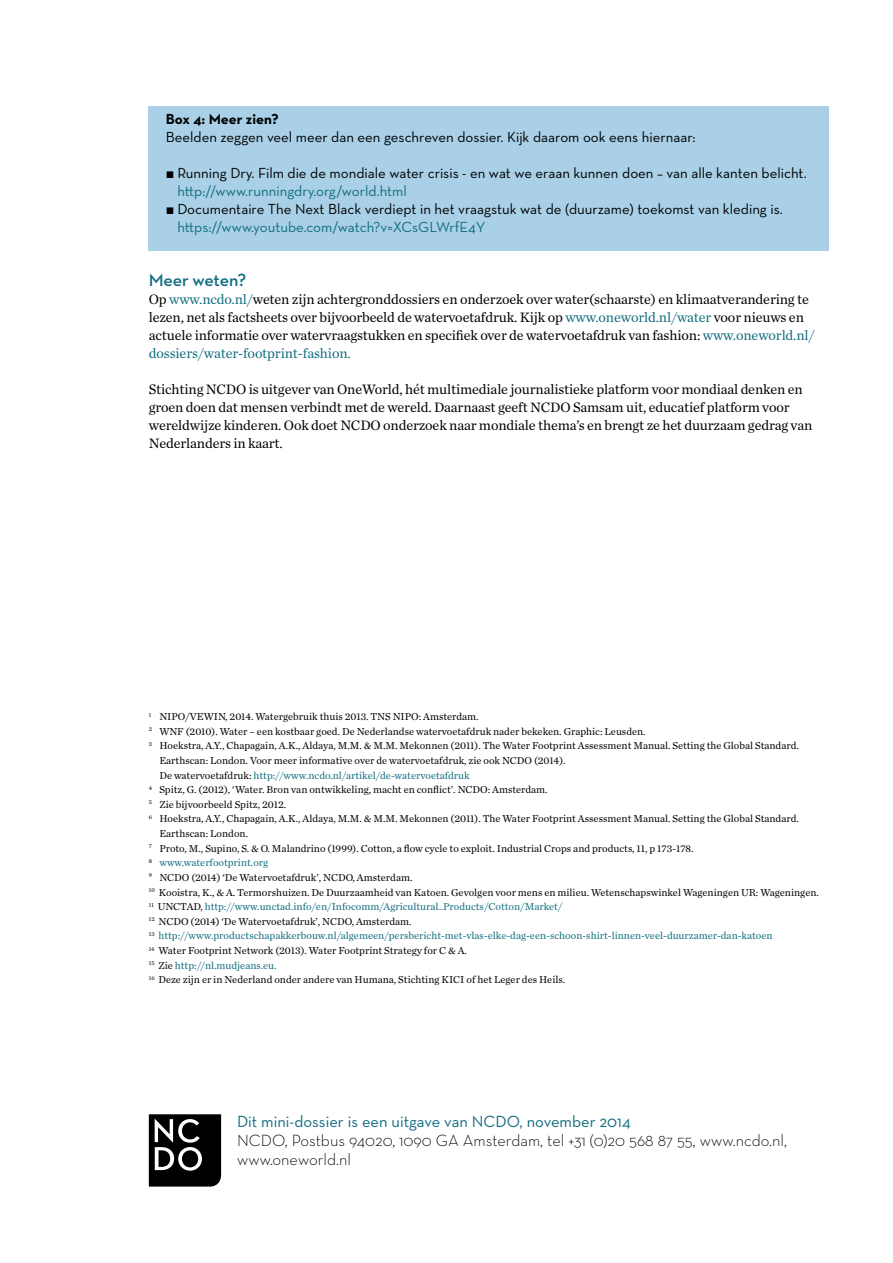
<style>
.page{position:relative;width:893px;height:1263px;background:#fff}
.page>*{position:absolute;margin:0;border:0;box-sizing:border-box;transform-origin:0 0}
.t1{font:600 18px "Neutraface 2 Text";color:#116d80}
.t2{font:300 16.5px/18.8px "Neutraface Text";color:#000}
.t3{font:16.5px "Neutraface Text";color:#116d80}
.t4{font:14.85px/18px "Neutraface Text";color:#000}
.t5{font:700 14.85px "Neutraface Text";color:#000}
.t6{font:14.25px/18px "Chronicle Text G1";letter-spacing:-.01em;color:#000}
.t7{font:10.5px "Chronicle Text G1";color:#000}
.t8{font:10.5px "Chronicle Text G1";color:#116d80}
.s1{font-family:"Arial";font-size:14.25px}
.s2{color:#116d80}
.s3{color:#000}
</style>
<div class="page">
<div style="left:149px;top:106px;width:680px;height:144px;background:#a9d0e7"></div>
<svg style="left:149px;top:1114px;width:72px;height:72px;background:#2a2a2a"></svg>
<h3 class="t5" style="left:166px;top:110px;width:114px">Box 4: Meer zien?</h3>
<h3 class="t4" style="left:166px;top:128px;width:531px">Beelden zeggen veel meer dan een geschreven dossier. Kijk daarom ook eens hiernaar:</h3>
<h3 class="t4" style="left:177px;top:164px;width:631px;text-indent:-11px"><span class="s1">■</span> Running Dry. Film die de mondiale water crisis - en wat we eraan kunnen doen – van alle kanten belicht. <span class="s2">http://www.runningdry.org/world.html</span></h3>
<h3 class="t4" style="left:177px;top:200px;width:607px;text-indent:-11px"><span class="s1">■</span> Documentaire The Next Black verdiept in het vraagstuk wat de (duurzame) toekomst van kleding is. <span class="s2">https://www.youtube.com/watch?v=XCsGLWrfE4Y</span></h3>
<h1 class="t1" style="left:149px;top:269px;width:99px">Meer weten?</h1>
<p class="t6" style="left:149px;top:290px;width:667px">Op <span class="s2">www.ncdo.nl/</span>weten zijn achtergronddossiers en onderzoek over water(schaarste) en klimaatverandering te lezen, net als factsheets over bijvoorbeeld de watervoetafdruk. Kijk op <span class="s2">www.oneworld.nl/water</span> voor nieuws en actuele informatie over watervraagstukken en specifiek over de watervoetafdruk van fashion: <span class="s2">www.oneworld.nl/ dossiers/water-footprint-fashion.</span></p>
<p class="t6" style="left:149px;top:380px;width:665px">Stichting NCDO is uitgever van OneWorld, hét multimediale journalistieke platform voor mondiaal denken en groen doen dat mensen verbindt met de wereld. Daarnaast geeft NCDO Samsam uit, educatief platform voor wereldwijze kinderen. Ook doet NCDO onderzoek naar mondiale thema’s en brengt ze het duurzaam gedrag van Nederlanders in kaart.</p>
<p class="t7" style="left:149px;top:709px;width:331px"><sup>1</sup> NIPO/VEWIN, 2014. Watergebruik thuis 2013. TNS NIPO: Amsterdam.</p>
<p class="t7" style="left:149px;top:723px;width:498px"><sup>2</sup> WNF (2010). Water – een kostbaar goed. De Nederlandse watervoetafdruk nader bekeken. Graphic: Leusden.</p>
<p class="t7" style="left:149px;top:738px;width:651px"><sup>3</sup> Hoekstra, A.Y., Chapagain, A.K., Aldaya, M.M. &amp; M.M. Mekonnen (2011). The Water Footprint Assessment Manual. Setting the Global Standard.</p>
<p class="t7" style="left:159px;top:752px;width:408px">Earthscan: London. Voor meer informative over de watervoetafdruk, zie ook NCDO (2014).</p>
<p class="t8" style="left:159px;top:767px;width:312px"><span class="s3">De watervoetafdruk:</span> http://www.ncdo.nl/artikel/de-watervoetafdruk</p>
<p class="t7" style="left:149px;top:782px;width:400px"><sup>4</sup> Spitz, G. (2012), ‘Water. Bron van ontwikkeling, macht en conflict’. NCDO: Amsterdam.</p>
<p class="t7" style="left:149px;top:796px;width:139px"><sup>5</sup> Zie bijvoorbeeld Spitz, 2012.</p>
<p class="t7" style="left:149px;top:811px;width:651px"><sup>6</sup> Hoekstra, A.Y., Chapagain, A.K., Aldaya, M.M. &amp; M.M. Mekonnen (2011). The Water Footprint Assessment Manual. Setting the Global Standard.</p>
<p class="t7" style="left:159px;top:826px;width:90px">Earthscan: London.</p>
<p class="t7" style="left:149px;top:840px;width:546px"><sup>7</sup> Proto, M., Supino, S. &amp; O. Malandrino (1999). Cotton, a flow cycle to exploit. Industrial Crops and products, 11, p 173-178.</p>
<p class="t8" style="left:149px;top:855px;width:121px"><sup>8</sup> www.waterfootprint.org</p>
<p class="t7" style="left:149px;top:869px;width:265px"><sup>9</sup> NCDO (2014) ‘De Watervoetafdruk’, NCDO, Amsterdam.</p>
<p class="t7" style="left:149px;top:884px;width:672px"><sup>10</sup> Kooistra, K., &amp; A. Termorshuizen. De Duurzaamheid van Katoen. Gevolgen voor mens en milieu. Wetenschapswinkel Wageningen UR: Wageningen.</p>
<p class="t8" style="left:149px;top:899px;width:415px"><sup>11</sup> <span class="s3">UNCTAD,</span> http://www.unctad.info/en/Infocomm/Agricultural_Products/Cotton/Market/</p>
<p class="t7" style="left:149px;top:913px;width:264px"><sup>12</sup> NCDO (2014) ‘De Watervoetafdruk’, NCDO, Amsterdam.</p>
<p class="t8" style="left:149px;top:928px;width:625px"><sup>13</sup> http://www.productschapakkerbouw.nl/algemeen/persbericht-met-vlas-elke-dag-een-schoon-shirt-linnen-veel-duurzamer-dan-katoen</p>
<p class="t7" style="left:149px;top:943px;width:320px"><sup>14</sup> Water Footprint Network (2013). Water Footprint Strategy for C &amp; A.</p>
<p class="t8" style="left:149px;top:957px;width:129px"><sup>15</sup> <span class="s3">Zie</span> http://nl.mudjeans.eu.</p>
<p class="t7" style="left:149px;top:972px;width:418px"><sup>16</sup> Deze zijn er in Nederland onder andere van Humana, Stichting KICI of het Leger des Heils.</p>
<h2 class="t3" style="left:237px;top:1111px;width:395px">Dit mini-dossier is een uitgave van NCDO, november 2014</h2>
<h2 class="t2" style="left:237px;top:1131px;width:551px">NCDO, Postbus 94020, 1090 GA Amsterdam, tel +31 (0)20 568 87 55, www.ncdo.nl, www.oneworld.nl</h2>
</div>
